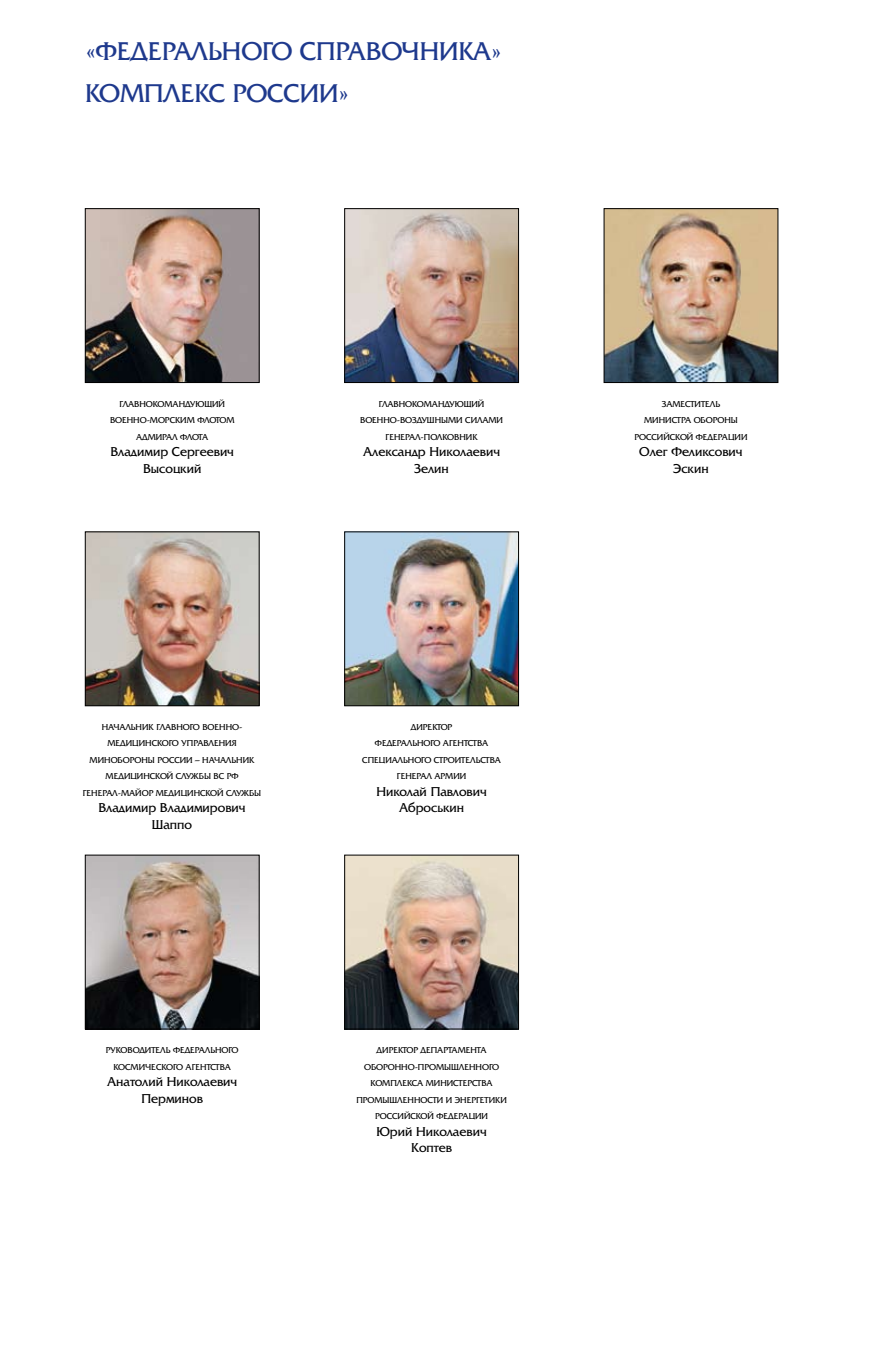
<style>
.page{position:relative;width:893px;height:1361px;background:#fff}
.page>*{position:absolute;margin:0;border:0;box-sizing:border-box;transform-origin:0 0}
.t1{font:27px "AG Friquer";color:#1e398d}
.t2{font:13.5px/16.5px "AG Friquer";color:#000;text-align:center}
.t3{font:9px/16.5px "AG Friquer";color:#000}
</style>
<div class="page">
<img style="left:87px;top:857px;width:170px;height:170px">
<div style="left:85px;top:855px;width:174px;height:174px;border:1px solid #000"></div>
<img style="left:87px;top:533px;width:170px;height:171px">
<div style="left:85px;top:531px;width:174px;height:175px;border:1px solid #000"></div>
<img style="left:346px;top:857px;width:171px;height:170px">
<div style="left:344px;top:855px;width:175px;height:174px;border:1px solid #000"></div>
<img style="left:87px;top:210px;width:170px;height:171px">
<div style="left:85px;top:208px;width:174px;height:175px;border:1px solid #000"></div>
<img style="left:606px;top:210px;width:170px;height:171px">
<div style="left:604px;top:208px;width:174px;height:175px;border:1px solid #000"></div>
<img style="left:346px;top:210px;width:171px;height:171px">
<div style="left:344px;top:208px;width:175px;height:175px;border:1px solid #000"></div>
<img style="left:346px;top:533px;width:171px;height:171px">
<div style="left:344px;top:531px;width:175px;height:175px;border:1px solid #000"></div>
<h1 class="t1" style="left:174px;top:37px;width:248px">АЛЬН ОГО СПРАВОЧНИ</h1>
<h1 class="t1" style="left:459px;top:37px;width:45px">КА»</h1>
<h1 class="t1" style="left:85px;top:79px;width:201px">КОМПЛЕКС РОССИИ</h1>
<h1 class="t1" style="left:339px;top:79px;width:12px">»</h1>
<h1 class="t1" style="left:85px;top:37px;width:48px">«ФЕДЕР</h1>
<p class="t3" style="left:119px;top:396px;width:34px">Глав ноко</p>
<p class="t3" style="left:164px;top:396px;width:62px">мандую щий</p>
<p class="t3" style="left:110px;top:412px;width:126px">Военно-Морским Флотом</p>
<p class="t3" style="left:136px;top:429px;width:72px">адмирал флота</p>
<h2 class="t2" style="left:110px;top:444px;width:125px">Владимир Сергеевич<br>Высоцкий</h2>
<p class="t3" style="left:379px;top:396px;width:34px">Глав ноко</p>
<p class="t3" style="left:424px;top:396px;width:62px">мандую щий</p>
<p class="t3" style="left:360px;top:412px;width:144px">Военно-воздушными силами</p>
<p class="t3" style="left:386px;top:429px;width:64px">генерал-полков</p>
<p class="t3" style="left:459px;top:429px;width:19px">ник</p>
<h2 class="t2" style="left:363px;top:444px;width:138px">Александр Николаевич<br>Зелин</h2>
<p class="t3" style="left:102px;top:719px;width:88px">Начальник Глав ного</p>
<p class="t3" style="left:202px;top:719px;width:41px">военно-</p>
<p class="t3" style="left:107px;top:735px;width:56px">медицинского</p>
<p class="t3" style="left:181px;top:735px;width:57px">уп равления</p>
<p class="t3" style="left:90px;top:752px;width:87px">Минобороны РОССИИ</p>
<p class="t3" style="left:195px;top:752px;width:60px">– начальник</p>
<p class="t3" style="left:106px;top:768px;width:134px">медицинской службы ВС РФ</p>
<p class="t3" style="left:83px;top:785px;width:180px">генерал-майор медицинской службы</p>
<h2 class="t2" style="left:98px;top:800px;width:149px">Владимир Владимирович<br>Шаппо</h2>
<p class="t3" style="left:375px;top:719px;width:79px;text-indent:36px">Директор<br>Федерального</p>
<p class="t3" style="left:443px;top:735px;width:41px">аг ентства</p>
<p class="t3" style="left:362px;top:752px;width:59px">сп ециального</p>
<p class="t3" style="left:397px;top:752px;width:100px;text-indent:37px">строительства генерал армии</p>
<h2 class="t2" style="left:376px;top:783px;width:112px">Николай Павлович<br>Аброськин</h2>
<p class="t3" style="left:106px;top:1042px;width:17px">Руково</p>
<p class="t3" style="left:114px;top:1042px;width:115px;text-indent:26px">дитель Федерального космического</p>
<p class="t3" style="left:186px;top:1058px;width:41px">аг ентства</p>
<h2 class="t2" style="left:107px;top:1073px;width:132px">Анатолий Николаевич<br>Перминов</h2>
<p class="t3" style="left:377px;top:1042px;width:110px">Директо р Департамента</p>
<p class="t3" style="left:364px;top:1058px;width:125px">оборонно-промышленного</p>
<p class="t3" style="left:371px;top:1075px;width:118px">комплекса Министерства</p>
<p class="t3" style="left:356px;top:1091px;width:152px">п ромышленности и энергетики</p>
<p class="t3" style="left:375px;top:1108px;width:114px">Российской Федерации</p>
<h2 class="t2" style="left:376px;top:1123px;width:112px">Юрий Николаевич<br>Коптев</h2>
<p class="t3" style="left:634px;top:396px;width:114px;text-align:center">Заместитель<br>Министра обороны<br>Российской Федерации</p>
<h2 class="t2" style="left:639px;top:444px;width:105px">Олег Феликсович<br>Эскин</h2>
</div>
